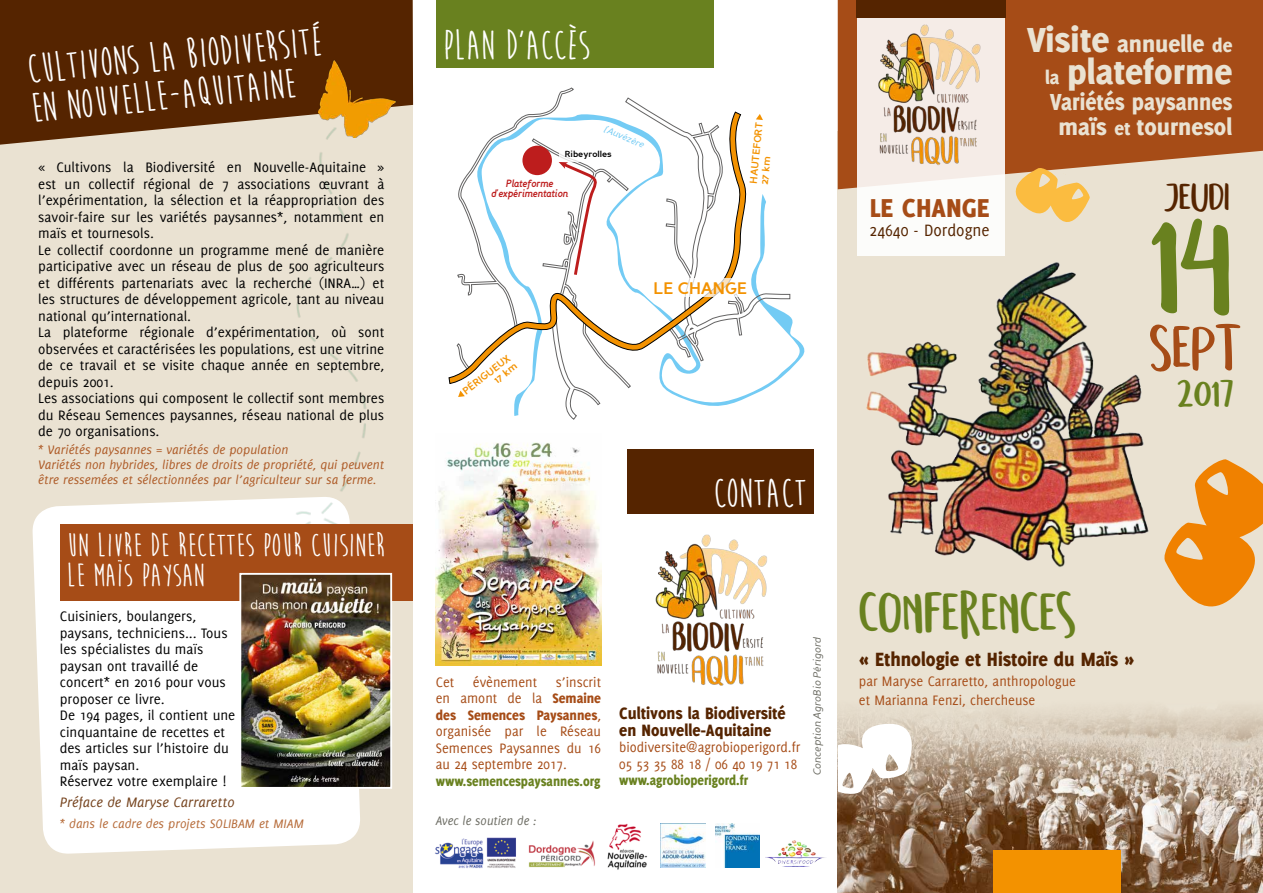
<style>
.page{position:relative;width:1263px;height:893px;background:#fff}
.page>*{position:absolute;margin:0;border:0;box-sizing:border-box;transform-origin:0 0}
.t1{font:112.5px "Semringah";color:#69811f}
.t2{font:51.6px "Semringah";color:#a64c17}
.t3{font:46.35px "Semringah";color:#69811f}
.t4{font:700 42px/38.7px "Moon Flower";color:#fff}
.t5{font:800 38.1px "Delicious";color:#eae2d2}
.t6{font:700 33px/30px "Moon Flower";color:#fff}
.t7{font:32.25px "Semringah";color:#552400}
.t8{font:30.9px "Semringah";color:#69811f}
.t9{font:800 28.35px "Delicious";color:#a64c17}
.t10{font:800 25.5px/25.5px "Delicious";color:#eae2d2;text-align:center;scale:.93 1}
.t11{font:800 25.5px "Delicious";color:#eae2d2}
.t12{font:800 21px "Delicious";color:#552400;scale:.96 1}
.t13{font:800 18px/16.5px "Delicious";color:#552400;scale:.96 1}
.t14{font:18px "Delicious";color:#552400;scale:.96 1}
.t15{font:700 16.65px "Perspective Sans";color:#f39200}
.t16{font:15px/16.5px "Delicious";color:#000}
.t17{font:15px/16.5px "Delicious";color:#a64c17;scale:.96 1}
.t18{font:800 15px "Delicious";color:#69811f;scale:.92 1}
.t19{font:italic 15px "Delicious";color:#76441f}
.t20{font:italic 13.5px/15px "Delicious";color:#ae5b27}
.t21{font:italic 13.5px "Delicious";color:#b66b39}
.t22{font:italic 13.5px "Delicious";color:#6c6c63;scale:.96 1}
.t23{font:italic 10.5px "Perspective Sans";color:#6c6c63}
.t24{font:italic 700 10.35px/10.2px "Perspective Sans";color:#bd1d1d;text-align:center;scale:.86 1}
.t25{font:700 10.2px/10.4px "Perspective Sans";color:#f39200;text-align:right}
.t26{font:italic 9.3px "Perspective Sans";color:#73cbf4}
.t27{font:700 8.7px "Perspective Sans";color:#000}
.s1{font-weight:800}
.s2{font-size:38.1px}
.s3{font-size:20.7px}
</style>
<div class="page">
<div style="left:838px;top:132px;width:425px;height:761px;background:#eae2d2"></div>
<img style="left:838px;top:707px;width:425px;height:186px">
<svg style="left:838px;top:0;width:425px;height:189px;background:#ac5b2a"></svg>
<div style="left:0;top:0;width:412px;height:893px;background:#eae2d2"></div>
<svg style="left:32px;top:499px;width:328px;height:355px;background:#fdfcfb"></svg>
<div style="left:993px;top:851px;width:127px;height:42px;background:#f39200"></div>
<div style="left:436px;top:0;width:278px;height:67px;background:#69811f"></div>
<svg style="left:0;top:0;width:413px;height:145px;background:#613411"></svg>
<div style="left:628px;top:450px;width:186px;height:64px;background:#552400"></div>
<svg style="left:857px;top:17px;width:147px;height:216px;background:#f9f7f4"></svg>
<img style="left:862px;top:17px;width:131px;height:162px">
<img style="left:655px;top:534px;width:112px;height:152px">
<img style="left:837px;top:233px;width:312px;height:360px">
<svg style="left:1164px;top:459px;width:99px;height:148px"></svg>
<svg style="left:998px;top:167px;width:92px;height:73px"></svg>
<svg style="left:838px;top:718px;width:120px;height:86px;background:#cfc1b4"></svg>
<div style="left:856px;top:0;width:149px;height:17px;background:#552400"></div>
<svg style="left:460px;top:87px;width:330px;height:333px"></svg>
<svg style="left:448px;top:111px;width:299px;height:273px"></svg>
<div style="left:650px;top:278px;width:100px;height:19px;background:#fff"></div>
<svg style="left:458px;top:391px;width:7px;height:6px"></svg>
<svg style="left:756px;top:114px;width:7px;height:6px"></svg>
<div style="left:559px;top:151px;width:55px;height:10px;background:#fff"></div>
<div style="left:522px;top:146px;width:30px;height:29px;background:#bd1d1d;border-radius:50%"></div>
<svg style="left:559px;top:162px;width:42px;height:116px"></svg>
<img style="left:436px;top:442px;width:165px;height:223px">
<img style="left:528px;top:840px;width:67px;height:28px">
<img style="left:435px;top:837px;width:81px;height:31px">
<img style="left:607px;top:823px;width:40px;height:47px">
<img style="left:661px;top:823px;width:45px;height:44px">
<img style="left:765px;top:840px;width:61px;height:27px">
<img style="left:715px;top:823px;width:44px;height:44px">
<img style="left:261px;top:126px;width:142px;height:398px">
<img style="left:318px;top:57px;width:80px;height:80px">
<div style="left:60px;top:524px;width:352px;height:77px;background:#a64c17"></div>
<img style="left:242px;top:576px;width:147px;height:210px">
<div style="left:239px;top:573px;width:153px;height:216px;border:2px solid #fff"></div>
<h3 class="t4" style="left:25px;top:52px;width:299px;rotate:-6deg">CULTIVONS LA BIODIVERSITÉ<br>EN NOUVELLE-AQUITAINE</h3>
<p class="t16" style="left:38px;top:159px;width:348px">« Cultivons la Biodiversité en Nouvelle-Aquitaine » est un collectif régional de 7 associations œuvrant à l’expérimentation, la sélection et la réappropriation des savoir-faire sur les variétés paysannes*, notamment en maïs et tournesols.<br>Le collectif coordonne un programme mené de manière participative avec un réseau de plus de 500 agriculteurs et différents partenariats avec la recherche (INRA…) et les structures de développement agricole, tant au niveau national qu’international.<br>La plateforme régionale d’expérimentation, où sont observées et caractérisées les populations, est une vitrine de ce travail et se visite chaque année en septembre, depuis 2001.<br>Les associations qui composent le collectif sont membres du Réseau Semences paysannes, réseau national de plus de 70 organisations.</p>
<p class="t20" style="left:38px;top:442px;width:348px">* Variétés paysannes = variétés de population<br>Variétés non hybrides, libres de droits de propriété, qui peuvent être ressemées et sélectionnées par l’agriculteur sur sa ferme.</p>
<h3 class="t6" style="left:66px;top:531px;width:320px">UN LIVRE DE RECETTES POUR CUISINER<br>LE MAÏS PAYSAN</h3>
<p class="t16" style="left:60px;top:608px;width:177px">Cuisiniers, boulangers, paysans, techniciens... Tous les spécialistes du maïs paysan ont travaillé de concert* en 2016 pour vous proposer ce livre.<br>De 194 pages, il contient une cinquantaine de recettes et des articles sur l’histoire du maïs paysan.<br>Réservez votre exemplaire !</p>
<p class="t19" style="left:60px;top:794px;width:176px">Préface de Maryse Carraretto</p>
<p class="t21" style="left:60px;top:816px;width:245px">* dans le cadre des projets SOLIBAM et MIAM</p>
<h3 class="t4" style="left:443px;top:26px;width:149px">PLAN D’ACCÈS</h3>
<p class="t26" style="left:607px;top:124px;width:44px;rotate:23deg">l'Auvézère</p>
<p class="t27" style="left:565px;top:149px;width:49px">Ribeyrolles</p>
<p class="t24" style="left:491px;top:178px;width:90px">Plateforme d'expérimentation</p>
<p class="t25" style="left:747px;top:183px;width:64px;line-height:11.2px;text-align:left;rotate:-84deg">HAUTEFORT<br>27 km</p>
<p class="t25" style="left:461px;top:388px;width:59px;rotate:-38deg">PÉRIGUEUX<br>17 km</p>
<p class="t15" style="left:653px;top:278px;width:95px">LE CHANGE</p>
<h3 class="t4" style="left:713px;top:475px;width:95px">CONTACT</h3>
<p class="t17" style="left:436px;top:674px;width:174px;text-align:justify">Cet évènement s’inscrit en amont de la <span class="s1">Semaine des Semences Paysannes</span>, organisée par le Réseau Semences Paysannes du 16 au 24 septembre 2017.</p>
<p class="t18" style="left:436px;top:772px;width:181px">www.semencespaysannes.org</p>
<p class="t22" style="left:436px;top:813px;width:106px">Avec le soutien de :</p>
<p class="t13" style="left:619px;top:705px;width:175px">Cultivons la Biodiversité en Nouvelle-Aquitaine</p>
<p class="t17" style="left:619px;top:739px;width:190px">biodiversite@agrobioperigord.fr<br>05 53 35 88 18 / 06 40 19 71 18</p>
<p class="t18" style="left:619px;top:772px;width:142px">www.agrobioperigord.fr</p>
<p class="t23" style="left:811px;top:775px;width:140px;rotate:-90deg">Conception AgroBio Périgord</p>
<h3 class="t9" style="left:870px;top:191px;width:121px">LE CHANGE</h3>
<p class="t14" style="left:869px;top:220px;width:127px">24640 - Dordogne</p>
<h3 class="t11" style="left:1027px;top:29px;width:207px"><span class="s2">Visite</span> annuelle <span class="s3">de</span></h3>
<h3 class="t5" style="left:1045px;top:50px;width:189px"><span class="s3">la</span> plateforme</h3>
<h3 class="t10" style="left:1050px;top:88px;width:198px">Variétés paysannes maïs <span class="s3">et</span> tournesol</h3>
<h3 class="t7" style="left:1164px;top:181px;width:67px">JEUDI</h3>
<h1 class="t1" style="left:1151px;top:210px;width:83px">14</h1>
<h2 class="t2" style="left:1149px;top:322px;width:93px">SEPT</h2>
<h3 class="t8" style="left:1177px;top:379px;width:58px">2017</h3>
<h3 class="t3" style="left:859px;top:590px;width:218px">CONFERENCES</h3>
<h3 class="t12" style="left:859px;top:647px;width:289px">« Ethnologie et Histoire du Maïs »</h3>
<p class="t17" style="left:859px;top:671px;width:228px;line-height:19.5px">par Maryse Carraretto, anthropologue et Marianna Fenzi, chercheuse</p>
</div>
